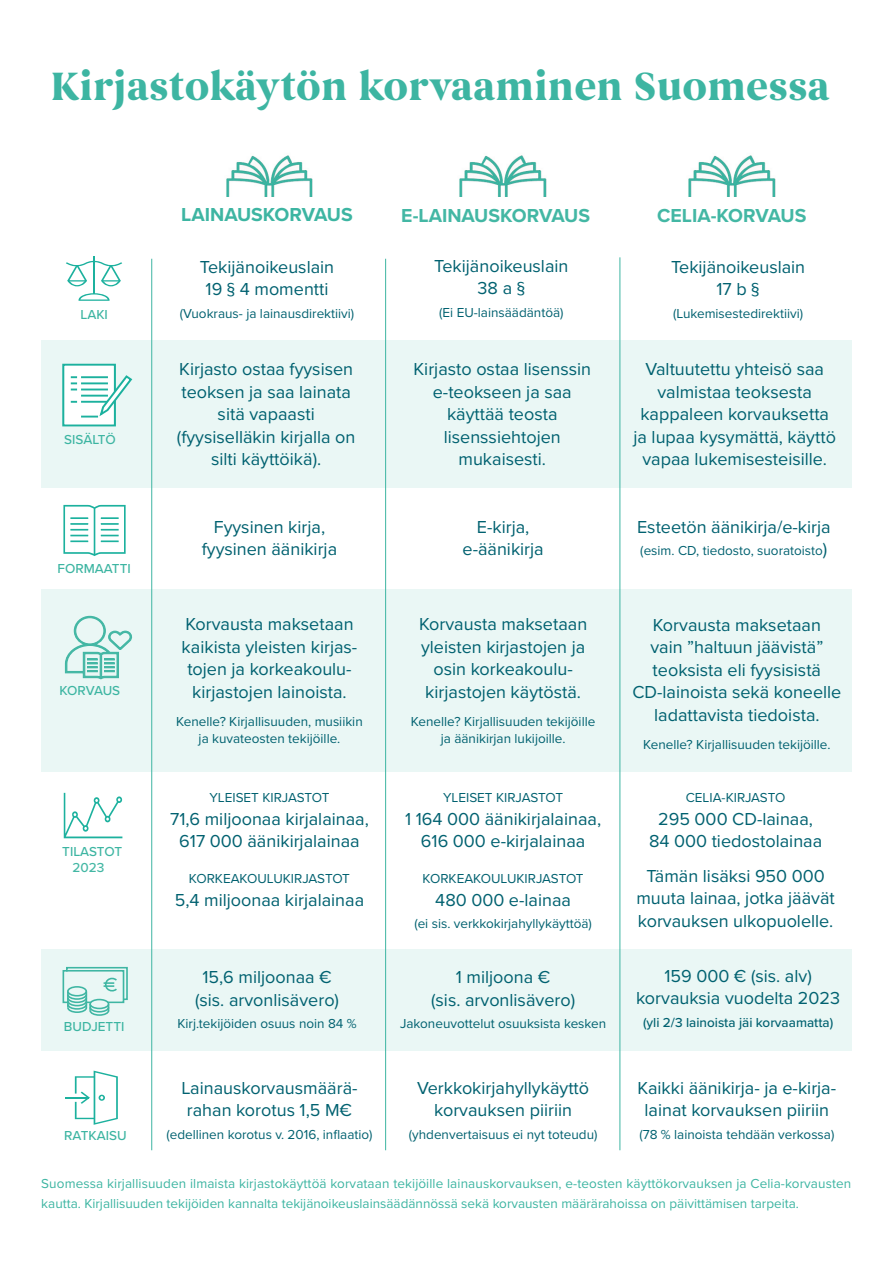
<style>
.page{position:relative;width:893px;height:1263px;background:#fff}
.page>*{position:absolute;margin:0;border:0;box-sizing:border-box;transform-origin:0 0}
.t1{font:700 40.5px "Begum";color:#3db5a2}
.t2{font:700 19.5px "Proxima Nova";color:#43b7a4}
.t3{font:700 19.5px "Proxima Nova";color:#3db5a2}
.t4{font:18px/22.5px "Proxima Nova";color:#006170;text-align:center}
.t5{font:13.5px/16.5px "Proxima Nova";color:#006170;text-align:center}
.t6{font:13.5px/19.5px "Proxima Nova";color:#3db5a2}
.t7{font:500 13.5px "Proxima Nova";color:#3db5a2}
.t8{font:500 13.5px "Proxima Nova";color:#006170}
.t9{font:500 13.5px "Proxima Nova";letter-spacing:-.02em;color:#3db5a2}
.t10{font:500 13.5px "Proxima Nova";color:#43b7a4}
.s1{font-size:18px}
</style>
<div class="page">
<div style="left:41px;top:949px;width:811px;height:101px;background:#eaf7f5"></div>
<div style="left:41px;top:589px;width:811px;height:183px;background:#eaf7f5"></div>
<div style="left:41px;top:340px;width:811px;height:148px;background:#eaf7f5"></div>
<hr style="left:385px;top:259px;width:1px;height:891px;background:#3db5a2">
<svg style="left:64px;top:615px;width:69px;height:65px"></svg>
<svg style="left:64px;top:793px;width:58px;height:45px"></svg>
<svg style="left:63px;top:505px;width:63px;height:51px"></svg>
<hr style="left:620px;top:257px;width:1px;height:893px;background:#3db5a2">
<hr style="left:151px;top:259px;width:1px;height:891px;background:#3db5a2">
<div style="left:63px;top:365px;width:52px;height:60px;background:#fff"></div>
<div style="left:62px;top:364px;width:54px;height:62px;border:2px solid #1cb19e"></div>
<svg style="left:71px;top:374px;width:62px;height:44px"></svg>
<hr style="left:93px;top:256px;width:2px;height:37px;background:#1cb19e">
<svg style="left:79px;top:293px;width:31px;height:8px"></svg>
<svg style="left:66px;top:261px;width:56px;height:25px"></svg>
<svg style="left:62px;top:966px;width:66px;height:50px"></svg>
<svg style="left:65px;top:1070px;width:53px;height:55px"></svg>
<img style="left:226px;top:155px;width:87px;height:42px">
<img style="left:459px;top:155px;width:88px;height:41px">
<img style="left:688px;top:155px;width:88px;height:41px">
<h1 class="t1" style="left:50px;top:62px;width:781px">Kirjastokäytön korvaaminen Suomessa</h1>
<p class="t3" style="left:181px;top:200px;width:173px">LAINAUSKORVAUS</p>
<p class="t2" style="left:401px;top:200px;width:190px">E-LAINAUSKORVAUS</p>
<p class="t2" style="left:657px;top:200px;width:151px">CELIA-KORVAUS</p>
<p class="t4" style="left:200px;top:255px;width:136px">Tekijänoikeuslain<br>19 § 4 momentti</p>
<p class="t5" style="left:180px;top:305px;width:176px">(Vuokraus- ja lainausdirektiivi)</p>
<p class="t4" style="left:434px;top:254px;width:136px">Tekijänoikeuslain<br>38 a §</p>
<p class="t5" style="left:439px;top:303px;width:126px">(Ei EU-lainsäädäntöä)</p>
<p class="t4" style="left:671px;top:255px;width:136px">Tekijänoikeuslain<br>17 b §</p>
<p class="t7" style="left:80px;top:304px;width:29px">LAKI</p>
<p class="t5" style="left:673px;top:305px;width:132px">(Lukemisestedirektiivi)</p>
<p class="t7" style="left:64px;top:429px;width:53px">SISÄLTÖ</p>
<p class="t7" style="left:58px;top:558px;width:75px">FORMAATTI</p>
<p class="t9" style="left:60px;top:680px;width:62px">KORVAUS</p>
<p class="t7" style="left:62px;top:841px;width:61px">TILASTOT</p>
<p class="t10" style="left:73px;top:858px;width:33px">2023</p>
<p class="t7" style="left:64px;top:1016px;width:62px">BUDJETTI</p>
<p class="t4" style="left:177px;top:357px;width:180px">Kirjasto ostaa fyysisen teoksen ja saa lainata sitä vapaasti (fyysiselläkin kirjalla on silti käyttöikä).</p>
<p class="t4" style="left:202px;top:515px;width:137px">Fyysinen kirja, fyysinen äänikirja</p>
<p class="t4" style="left:182px;top:612px;width:177px">Korvausta maksetaan kaikista yleisten kirjas&shy;tojen ja korkeakoulu&shy;kirjastojen lainoista.</p>
<p class="t5" style="left:176px;top:713px;width:188px">Kenelle? Kirjallisuuden, musiikin ja kuvateosten tekijöille.</p>
<p class="t5" style="left:209px;top:789px;width:122px">YLEISET KIRJASTOT</p>
<p class="t4" style="left:170px;top:807px;width:200px">71,6 miljoonaa kirjalainaa,<br>617 000 äänikirjalainaa</p>
<p class="t5" style="left:189px;top:870px;width:163px">KORKEAKOULUKIRJASTOT</p>
<p class="t4" style="left:175px;top:888px;width:191px">5,4 miljoonaa kirjalainaa</p>
<p class="t4" style="left:195px;top:965px;width:146px">15,6 miljoonaa € (sis. arvonlisävero)</p>
<p class="t5" style="left:177px;top:1015px;width:181px">Kirj.tekijöiden osuus noin 84 %</p>
<p class="t4" style="left:413px;top:357px;width:179px">Kirjasto ostaa lisenssin e-teokseen ja saa käyttää teosta lisenssiehtojen mukaisesti.</p>
<p class="t4" style="left:633px;top:357px;width:204px">Valtuutettu yhteisö saa valmistaa teoksesta kappaleen korvauksetta ja lupaa kysymättä, käyttö vapaa lukemisesteisille.</p>
<p class="t4" style="left:462px;top:515px;width:83px">E-kirja, e-äänikirja</p>
<p class="t4" style="left:637px;top:515px;width:195px">Esteetön äänikirja/e-kirja</p>
<p class="t5" style="left:640px;top:542px;width:189px">(esim. CD, tiedosto, suoratoisto<span class="s1">)</span></p>
<p class="t4" style="left:419px;top:612px;width:170px">Korvausta maksetaan yleisten kirjastojen ja osin korkeakoulu&shy;kirjastojen käytöstä.</p>
<p class="t5" style="left:411px;top:713px;width:186px">Kenelle? Kirjallisuuden tekijöille ja äänikirjan lukijoille.</p>
<p class="t5" style="left:443px;top:789px;width:122px">YLEISET KIRJASTOT</p>
<p class="t4" style="left:405px;top:807px;width:197px">1 164 000 äänikirjalainaa,<br>616 000 e-kirjalainaa</p>
<p class="t5" style="left:423px;top:870px;width:163px">KORKEAKOULUKIRJASTOT</p>
<p class="t4" style="left:435px;top:888px;width:137px">480 000 e-lainaa</p>
<p class="t5" style="left:414px;top:915px;width:179px">(ei sis. verkkokirjahyllykäyttöä)</p>
<p class="t4" style="left:431px;top:965px;width:146px">1 miljoona €<br>(sis. arvonlisävero)</p>
<p class="t5" style="left:400px;top:1015px;width:208px">Jakoneuvottelut osuuksista kesken</p>
<p class="t4" style="left:632px;top:613px;width:211px">Korvausta maksetaan<br>vain ”haltuun jäävistä” teoksista eli fyysisistä<br>CD-lainoista sekä koneelle ladattavista tiedoista.</p>
<p class="t5" style="left:643px;top:736px;width:189px">Kenelle? Kirjallisuuden tekijöille.</p>
<p class="t5" style="left:686px;top:789px;width:101px">CELIA-KIRJASTO</p>
<p class="t4" style="left:649px;top:807px;width:175px">295 000 CD-lainaa,<br>84 000 tiedostolainaa</p>
<p class="t4" style="left:636px;top:864px;width:200px">Tämän lisäksi 950 000 muuta lainaa, jotka jäävät korvauksen ulkopuolelle.</p>
<p class="t4" style="left:636px;top:964px;width:206px">159 000 € (sis. alv) korvauksia vuodelta 2023</p>
<p class="t8" style="left:643px;top:1012px;width:192px">(yli 2/3 lainoista jäi korvaamatta)</p>
<p class="t4" style="left:181px;top:1076px;width:178px">Lainauskorvausmäärä&shy;rahan korotus 1,5 M€</p>
<p class="t5" style="left:166px;top:1125px;width:208px">(edellinen korotus v. 2016, inflaatio)</p>
<p class="t4" style="left:417px;top:1076px;width:174px">Verkkokirjahyllykäyttö korvauksen piiriin</p>
<p class="t5" style="left:409px;top:1125px;width:190px">(yhdenvertaisuus ei nyt toteudu)</p>
<p class="t4" style="left:638px;top:1076px;width:200px">Kaikki äänikirja- ja e-kirja&shy;lainat korvauksen piiriin</p>
<p class="t7" style="left:64px;top:1125px;width:64px">RATKAISU</p>
<p class="t5" style="left:639px;top:1125px;width:196px">(78 % lainoista tehdään verkossa)</p>
<p class="t6" style="left:41px;top:1173px;width:812px">Suomessa kirjallisuuden ilmaista kirjastokäyttöä korvataan tekijöille lainauskorvauksen, e-teosten käyttökorvauksen ja Celia-korvausten kautta. Kirjallisuuden tekijöiden kannalta tekijänoikeuslainsäädännössä sekä korvausten määrärahoissa on päivittämisen tarpeita.</p>
</div>
